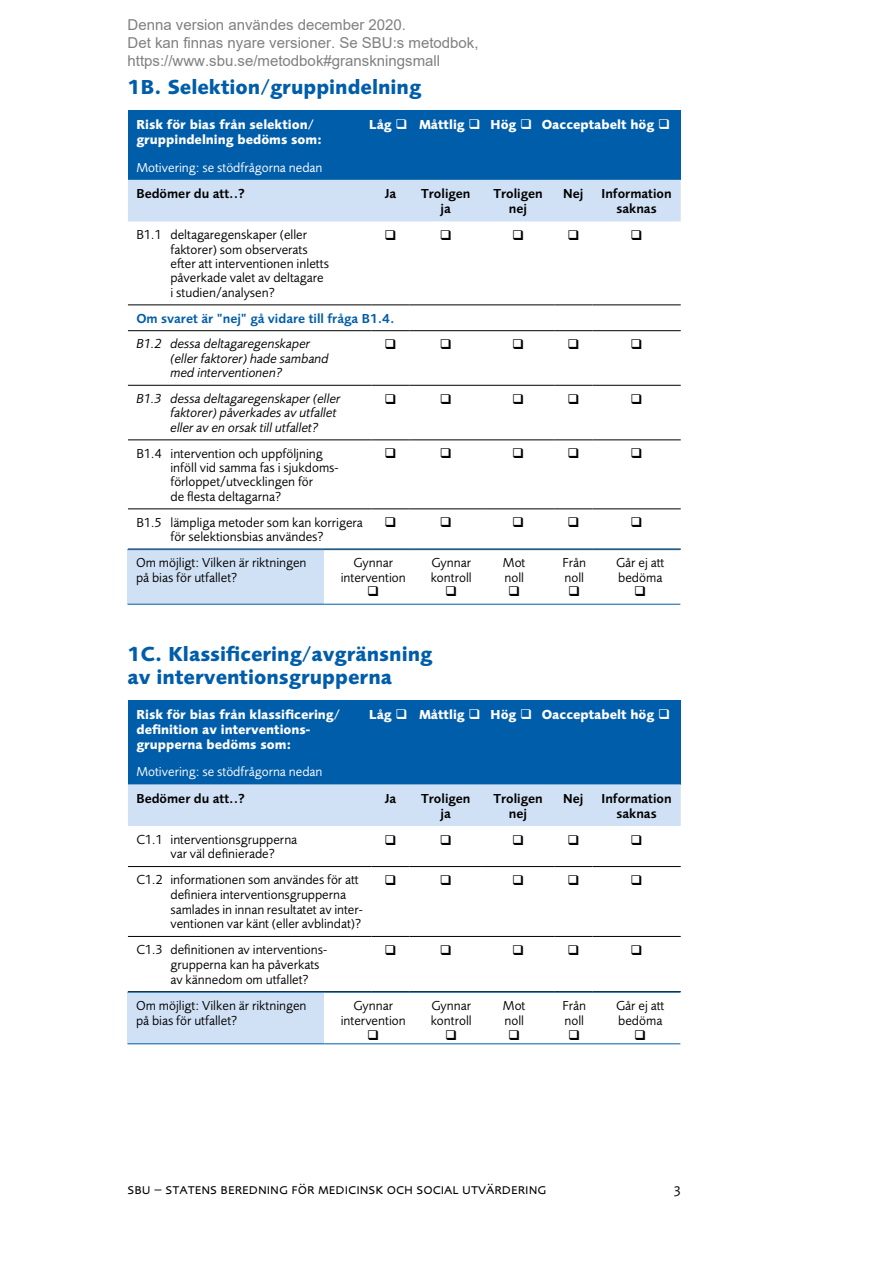
<style>
.page{position:relative;width:893px;height:1263px;background:#fff}
.page>*{position:absolute;margin:0;border:0;box-sizing:border-box;transform-origin:0 0}
.Rubrik_2{font:700 21px/22.5px "Foundry Sans";color:#005da9}
.t1{font:15px/18px "Arial";color:#808080}
.t2{font:15px "Foundry Sans Expert";color:#000}
.Tabelltext{font:13.5px/14.4px "Foundry Sans";color:#000}
.Tabelltext-2{font:700 13.5px/15px "Foundry Sans";color:#fff}
.Tabelltext-3{font:italic 13.5px/14.4px "Foundry Sans";color:#000}
.Tabellhuvudrubrik{font:600 13.5px/15px "Foundry Sans";color:#000;text-align:center}
.Tabelltext-4{font:13.5px "Foundry Sans";color:#fff}
.Tabelltext-5{font:600 13.5px "Foundry Sans";color:#005da9}
</style>
<div class="page">
<div style="left:128px;top:110px;width:553px;height:70px;background:#005da9"></div>
<div style="left:128px;top:180px;width:553px;height:41px;background:#d1e1f5"></div>
<hr style="left:128px;top:305px;width:243px;height:1px;background:#000">
<hr style="left:371px;top:305px;width:39px;height:1px;background:#000">
<hr style="left:410px;top:305px;width:72px;height:1px;background:#000">
<hr style="left:482px;top:305px;width:72px;height:1px;background:#000">
<hr style="left:554px;top:305px;width:38px;height:1px;background:#000">
<hr style="left:592px;top:305px;width:89px;height:1px;background:#000">
<hr style="left:128px;top:330px;width:243px;height:1px;background:#000">
<hr style="left:371px;top:330px;width:39px;height:1px;background:#000">
<hr style="left:410px;top:330px;width:72px;height:1px;background:#000">
<hr style="left:482px;top:330px;width:72px;height:1px;background:#000">
<hr style="left:554px;top:330px;width:38px;height:1px;background:#000">
<hr style="left:592px;top:330px;width:89px;height:1px;background:#000">
<hr style="left:128px;top:385px;width:243px;height:1px;background:#000">
<hr style="left:371px;top:385px;width:39px;height:1px;background:#000">
<hr style="left:410px;top:385px;width:72px;height:1px;background:#000">
<hr style="left:482px;top:385px;width:72px;height:1px;background:#000">
<hr style="left:554px;top:385px;width:38px;height:1px;background:#000">
<hr style="left:592px;top:385px;width:89px;height:1px;background:#000">
<hr style="left:128px;top:509px;width:243px;height:1px;background:#000">
<hr style="left:371px;top:509px;width:39px;height:1px;background:#000">
<hr style="left:410px;top:509px;width:72px;height:1px;background:#000">
<hr style="left:482px;top:509px;width:72px;height:1px;background:#000">
<hr style="left:554px;top:509px;width:38px;height:1px;background:#000">
<hr style="left:592px;top:509px;width:89px;height:1px;background:#000">
<hr style="left:128px;top:440px;width:243px;height:1px;background:#000">
<hr style="left:371px;top:440px;width:39px;height:1px;background:#000">
<hr style="left:410px;top:440px;width:72px;height:1px;background:#000">
<hr style="left:482px;top:440px;width:72px;height:1px;background:#000">
<hr style="left:554px;top:440px;width:38px;height:1px;background:#000">
<hr style="left:592px;top:440px;width:89px;height:1px;background:#000">
<hr style="left:592px;top:549px;width:89px;height:1px;background:#000">
<div style="left:128px;top:550px;width:196px;height:54px;background:#d1e1f5"></div>
<hr style="left:128px;top:549px;width:196px;height:1px;background:#005da9">
<hr style="left:324px;top:549px;width:356px;height:1px;background:#005da9">
<hr style="left:128px;top:604px;width:196px;height:1px;background:#005da9">
<hr style="left:324px;top:604px;width:356px;height:1px;background:#005da9">
<div style="left:128px;top:700px;width:553px;height:84px;background:#005da9"></div>
<div style="left:128px;top:784px;width:553px;height:42px;background:#d1e1f5"></div>
<hr style="left:128px;top:866px;width:243px;height:1px;background:#000">
<hr style="left:371px;top:866px;width:39px;height:1px;background:#000">
<hr style="left:410px;top:866px;width:72px;height:1px;background:#000">
<hr style="left:482px;top:866px;width:72px;height:1px;background:#000">
<hr style="left:554px;top:866px;width:38px;height:1px;background:#000">
<hr style="left:592px;top:866px;width:89px;height:1px;background:#000">
<hr style="left:128px;top:936px;width:243px;height:1px;background:#000">
<hr style="left:371px;top:936px;width:39px;height:1px;background:#000">
<hr style="left:410px;top:936px;width:72px;height:1px;background:#000">
<hr style="left:482px;top:936px;width:72px;height:1px;background:#000">
<hr style="left:554px;top:936px;width:38px;height:1px;background:#000">
<hr style="left:592px;top:936px;width:89px;height:1px;background:#000">
<hr style="left:128px;top:991px;width:243px;height:1px;background:#000">
<hr style="left:371px;top:991px;width:39px;height:1px;background:#000">
<hr style="left:410px;top:991px;width:72px;height:1px;background:#000">
<hr style="left:482px;top:991px;width:72px;height:1px;background:#000">
<hr style="left:554px;top:991px;width:38px;height:1px;background:#000">
<hr style="left:592px;top:991px;width:89px;height:1px;background:#000">
<div style="left:128px;top:992px;width:196px;height:52px;background:#d1e1f5"></div>
<hr style="left:128px;top:992px;width:196px;height:1px;background:#005da9">
<hr style="left:324px;top:992px;width:356px;height:1px;background:#005da9">
<hr style="left:128px;top:1043px;width:196px;height:1px;background:#005da9">
<hr style="left:324px;top:1043px;width:356px;height:1px;background:#005da9">
<p class="t1" style="left:128px;top:15px;width:352px">Denna version användes december 2020.<br>Det kan finnas nyare versioner. Se SBU:s metodbok, https://www.sbu.se/metodbok#granskningsmall</p>
<h3 class="Rubrik_2" style="left:128px;top:76px;width:295px">1B. Selektion/gruppindelning</h3>
<p class="Tabelltext-2" style="left:136px;top:117px;width:179px">Risk för bias från selektion/</p>
<p class="Tabelltext-2" style="left:369px;top:117px;width:302px">Låg ❑ Måttlig ❑ Hög ❑ Oacceptabelt hög ❑</p>
<p class="Tabelltext-2" style="left:136px;top:132px;width:187px">gruppindelning bedöms som:</p>
<p class="Tabelltext-4" style="left:136px;top:159px;width:188px">Motivering: se stödfrågorna nedan</p>
<p class="Tabellhuvudrubrik" style="left:136px;top:186px;width:110px">Bedömer du att..?</p>
<p class="Tabellhuvudrubrik" style="left:385px;top:186px;width:13px">Ja</p>
<p class="Tabellhuvudrubrik" style="left:421px;top:186px;width:51px">Troligen ja</p>
<p class="Tabellhuvudrubrik" style="left:493px;top:186px;width:51px">Troligen nej</p>
<p class="Tabellhuvudrubrik" style="left:563px;top:186px;width:22px">Nej</p>
<p class="Tabellhuvudrubrik" style="left:601px;top:186px;width:72px">Information saknas</p>
<p class="Tabelltext" style="left:170px;top:227px;width:160px;text-indent:-34px">B1.1 deltagaregenskaper (eller faktorer) som observerats efter att interventionen inletts påverkade valet av deltagare i studien/analysen?</p>
<p class="Tabelltext-5" style="left:136px;top:310px;width:260px">Om svaret är ”nej” gå vidare till fråga B1.4.</p>
<p class="Tabelltext-3" style="left:170px;top:337px;width:160px;text-indent:-34px">B1.2 dessa deltagaregenskaper (eller faktorer) hade samband med interventionen?</p>
<p class="Tabelltext-3" style="left:170px;top:391px;width:172px;text-indent:-34px">B1.3 dessa deltagaregenskaper (eller faktorer) påverkades av utfallet eller av en orsak till utfallet?</p>
<p class="Tabelltext" style="left:170px;top:446px;width:169px;text-indent:-34px">B1.4 intervention och uppföljning inföll vid samma fas i sjukdoms&shy;förloppet/utvecklingen för<br>de flesta deltagarna?</p>
<p class="Tabelltext" style="left:136px;top:515px;width:228px;text-align:center">B1.5 lämpliga metoder som kan korrigera för selektionsbias användes?</p>
<p class="Tabelltext" style="left:136px;top:555px;width:172px">Om möjligt: Vilken är riktningen på bias för utfallet?</p>
<p class="Tabelltext" style="left:353px;top:555px;width:41px">Gynnar</p>
<p class="Tabelltext" style="left:431px;top:555px;width:41px">Gynnar</p>
<p class="Tabelltext" style="left:503px;top:555px;width:24px">Mot</p>
<p class="Tabelltext" style="left:562px;top:555px;width:25px">Från</p>
<p class="Tabelltext" style="left:616px;top:555px;width:50px">Går ej att</p>
<p class="Tabelltext" style="left:341px;top:570px;width:67px">intervention</p>
<p class="Tabelltext" style="left:431px;top:570px;width:43px">kontroll</p>
<p class="Tabelltext" style="left:504px;top:570px;width:21px">noll</p>
<p class="Tabelltext" style="left:564px;top:570px;width:21px">noll</p>
<p class="Tabelltext" style="left:618px;top:570px;width:46px">bedöma</p>
<h3 class="Rubrik_2" style="left:128px;top:643px;width:306px">1C. Klassificering/avgränsning av interventionsgrupperna</h3>
<p class="Tabelltext-2" style="left:136px;top:706px;width:205px">Risk för bias från klassificering/</p>
<p class="Tabelltext-2" style="left:369px;top:706px;width:302px">Låg ❑ Måttlig ❑ Hög ❑ Oacceptabelt hög ❑</p>
<p class="Tabelltext-2" style="left:136px;top:721px;width:175px">definition av interventions&shy;grupperna bedöms som:</p>
<p class="Tabelltext-4" style="left:136px;top:764px;width:188px">Motivering: se stödfrågorna nedan</p>
<p class="Tabellhuvudrubrik" style="left:136px;top:790px;width:110px">Bedömer du att..?</p>
<p class="Tabellhuvudrubrik" style="left:385px;top:790px;width:13px">Ja</p>
<p class="Tabellhuvudrubrik" style="left:421px;top:790px;width:51px">Troligen ja</p>
<p class="Tabellhuvudrubrik" style="left:493px;top:790px;width:51px">Troligen nej</p>
<p class="Tabellhuvudrubrik" style="left:563px;top:790px;width:22px">Nej</p>
<p class="Tabellhuvudrubrik" style="left:601px;top:790px;width:72px">Information saknas</p>
<p class="Tabelltext" style="left:170px;top:832px;width:128px;text-indent:-34px">C1.1 interventionsgrupperna var väl definierade?</p>
<p class="Tabelltext" style="left:170px;top:872px;width:193px;text-indent:-34px">C1.2 informationen som användes för att definiera interventionsgrupperna samlades in innan resultatet av inter&shy;ventionen var känt (eller avblindat)?</p>
<p class="Tabelltext" style="left:170px;top:942px;width:157px;text-indent:-34px">C1.3 definitionen av interventions&shy;grupperna kan ha påverkats av kännedom om utfallet?</p>
<p class="Tabelltext" style="left:136px;top:998px;width:172px;line-height:15px">Om möjligt: Vilken är riktningen på bias för utfallet?</p>
<p class="Tabelltext" style="left:353px;top:998px;width:41px">Gynnar</p>
<p class="Tabelltext" style="left:431px;top:998px;width:41px">Gynnar</p>
<p class="Tabelltext" style="left:503px;top:998px;width:24px">Mot</p>
<p class="Tabelltext" style="left:562px;top:998px;width:25px">Från</p>
<p class="Tabelltext" style="left:616px;top:998px;width:50px">Går ej att</p>
<p class="Tabelltext" style="left:341px;top:1013px;width:67px">intervention</p>
<p class="Tabelltext" style="left:431px;top:1013px;width:43px">kontroll</p>
<p class="Tabelltext" style="left:504px;top:1013px;width:21px">noll</p>
<p class="Tabelltext" style="left:564px;top:1013px;width:21px">noll</p>
<p class="Tabelltext" style="left:618px;top:1013px;width:46px">bedöma</p>
<p class="t2" style="left:128px;top:1180px;width:420px">sbu – statens beredning för medicinsk och social utvärdering</p>
<p class="t2" style="left:674px;top:1180px;width:8px">3</p>
</div>
